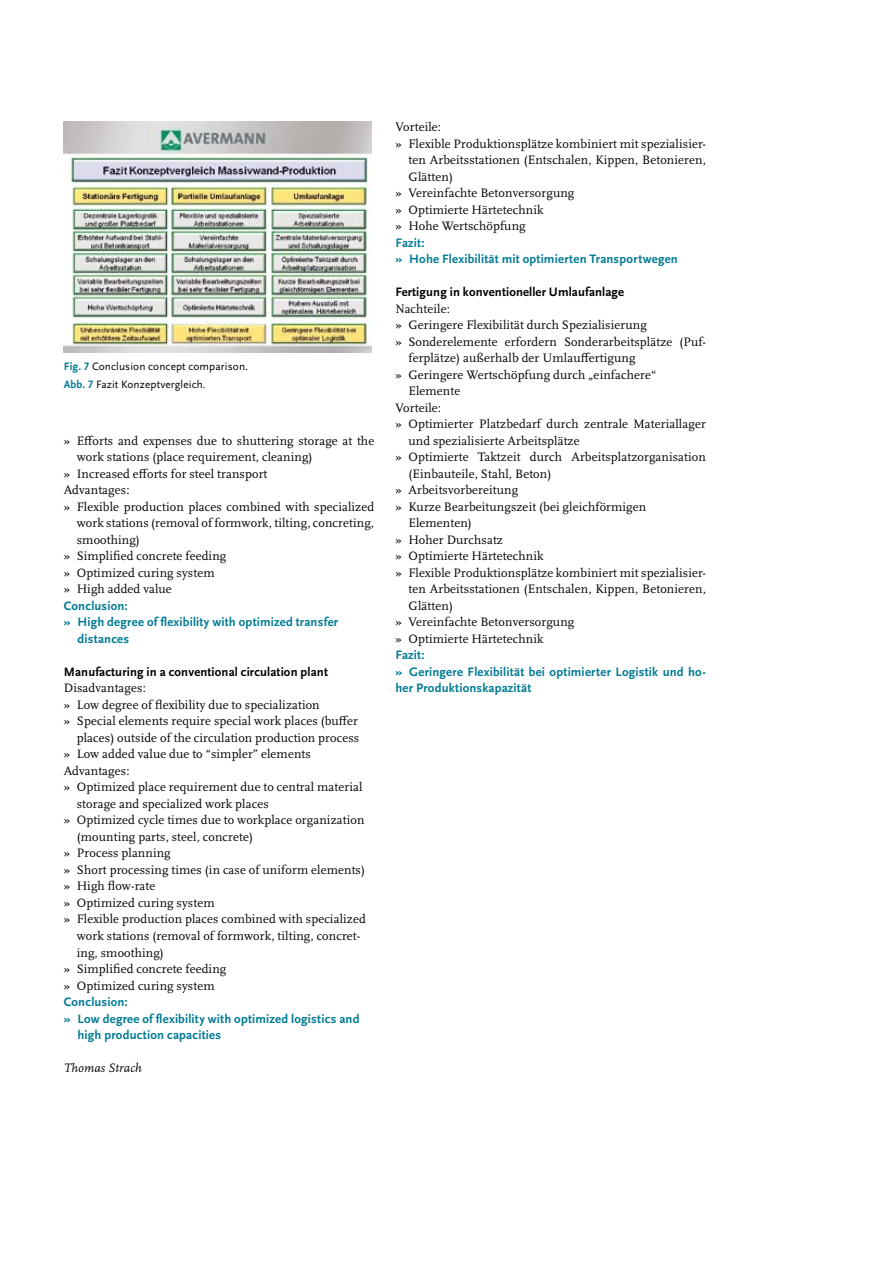
<style>
.page{position:relative;width:893px;height:1263px;background:#fff}
.page>*{position:absolute;margin:0;border:0;box-sizing:border-box;transform-origin:0 0}
.t1{font:12.75px "Scala Pro";letter-spacing:.01em;color:#000}
.t2{font:700 12.75px/16.5px "Scala Sans Pro";letter-spacing:.015em;color:#007a94}
.t3{font:700 12.75px "Scala Sans Pro";letter-spacing:.01em;color:#000}
.t4{font:italic 12.75px "Scala Pro";letter-spacing:.01em;color:#000}
.t5{font:11.25px "Scala Sans Pro";letter-spacing:.01em;color:#000}
.s1{font-weight:700;color:#007a94}
</style>
<div class="page">
<img style="left:64px;top:122px;width:307px;height:230px">
<p class="t5" style="left:64px;top:360px;width:186px"><span class="s1">Fig. 7</span> Conclusion concept comparison.</p>
<p class="t5" style="left:64px;top:378px;width:143px"><span class="s1">Abb. 7</span> Fazit Konzeptvergleich.</p>
<p class="t1" style="left:64px;top:433px;width:312px">» Efforts and expenses due to shuttering storage at the</p>
<p class="t1" style="left:77px;top:450px;width:237px">work stations (place requirement, cleaning)</p>
<p class="t1" style="left:64px;top:466px;width:205px">» Increased efforts for steel transport</p>
<p class="t1" style="left:64px;top:483px;width:67px">Advantages:</p>
<p class="t1" style="left:64px;top:499px;width:312px">» Flexible production places combined with specialized</p>
<p class="t1" style="left:77px;top:516px;width:299px">work stations (removal of formwork, tilting, concreting,</p>
<p class="t1" style="left:77px;top:532px;width:65px">smoothing)</p>
<p class="t1" style="left:64px;top:549px;width:164px">» Simplified concrete feeding</p>
<p class="t1" style="left:64px;top:565px;width:152px">» Optimized curing system</p>
<p class="t1" style="left:64px;top:582px;width:110px">» High added value</p>
<p class="t2" style="left:64px;top:597px;width:66px">Conclusion:</p>
<p class="t2" style="left:64px;top:614px;width:276px">» High degree of flexibility with optimized transfer</p>
<p class="t2" style="left:78px;top:630px;width:53px">distances</p>
<p class="t3" style="left:64px;top:664px;width:266px">Manufacturing in a conventional circulation plant</p>
<p class="t1" style="left:64px;top:681px;width:84px">Disadvantages:</p>
<p class="t1" style="left:64px;top:697px;width:257px">» Low degree of flexibility due to specialization</p>
<p class="t1" style="left:64px;top:714px;width:296px">» Special elements require special work places (buffer</p>
<p class="t1" style="left:77px;top:730px;width:284px">places) outside of the circulation production process</p>
<p class="t1" style="left:64px;top:747px;width:249px">» Low added value due to “simpler” elements</p>
<p class="t1" style="left:64px;top:763px;width:67px">Advantages:</p>
<p class="t1" style="left:64px;top:780px;width:300px">» Optimized place requirement due to central material</p>
<p class="t1" style="left:77px;top:796px;width:193px">storage and specialized work places</p>
<p class="t1" style="left:64px;top:813px;width:302px">» Optimized cycle times due to workplace organization</p>
<p class="t1" style="left:77px;top:829px;width:178px">(mounting parts, steel, concrete)</p>
<p class="t1" style="left:64px;top:846px;width:108px">» Process planning</p>
<p class="t1" style="left:64px;top:862px;width:303px">» Short processing times (in case of uniform elements)</p>
<p class="t1" style="left:64px;top:879px;width:93px">» High flow-rate</p>
<p class="t1" style="left:64px;top:895px;width:152px">» Optimized curing system</p>
<p class="t1" style="left:64px;top:912px;width:304px">» Flexible production places combined with specialized</p>
<p class="t1" style="left:77px;top:928px;width:285px">work stations (removal of formwork, tilting, concret-</p>
<p class="t1" style="left:77px;top:945px;width:89px">ing, smoothing)</p>
<p class="t1" style="left:64px;top:961px;width:164px">» Simplified concrete feeding</p>
<p class="t1" style="left:64px;top:978px;width:152px">» Optimized curing system</p>
<p class="t2" style="left:64px;top:994px;width:66px">Conclusion:</p>
<p class="t2" style="left:64px;top:1010px;width:297px">» Low degree of flexibility with optimized logistics and</p>
<p class="t2" style="left:78px;top:1027px;width:145px">high production capacities</p>
<p class="t4" style="left:64px;top:1060px;width:80px">Thomas Strach</p>
<p class="t1" style="left:395px;top:120px;width:47px">Vorteile:</p>
<p class="t1" style="left:395px;top:136px;width:312px">» Flexible Produktionsplätze kombiniert mit spezialisier-</p>
<p class="t1" style="left:408px;top:153px;width:299px">ten Arbeitsstationen (Entschalen, Kippen, Betonieren,</p>
<p class="t1" style="left:408px;top:169px;width:46px">Glätten)</p>
<p class="t1" style="left:395px;top:186px;width:180px">» Vereinfachte Betonversorgung</p>
<p class="t1" style="left:395px;top:202px;width:150px">» Optimierte Härtetechnik</p>
<p class="t1" style="left:395px;top:219px;width:132px">» Hohe Wertschöpfung</p>
<p class="t2" style="left:395px;top:234px;width:284px">Fazit:<br>» Hohe Flexibilität mit optimierten Transportwegen</p>
<p class="t3" style="left:395px;top:285px;width:230px">Fertigung in konventioneller Umlaufanlage</p>
<p class="t1" style="left:395px;top:301px;width:56px">Nachteile:</p>
<p class="t1" style="left:395px;top:318px;width:253px">» Geringere Flexibilität durch Spezialisierung</p>
<p class="t1" style="left:395px;top:334px;width:312px">» Sonderelemente erfordern Sonderarbeitsplätze (Puf-</p>
<p class="t1" style="left:408px;top:351px;width:229px">ferplätze) außerhalb der Umlauffertigung</p>
<p class="t1" style="left:395px;top:367px;width:262px">» Geringere Wertschöpfung durch „einfachere“</p>
<p class="t1" style="left:408px;top:384px;width:53px">Elemente</p>
<p class="t1" style="left:395px;top:400px;width:47px">Vorteile:</p>
<p class="t1" style="left:395px;top:417px;width:312px">» Optimierter Platzbedarf durch zentrale Materiallager</p>
<p class="t1" style="left:408px;top:433px;width:173px">und spezialisierte Arbeitsplätze</p>
<p class="t1" style="left:395px;top:450px;width:312px">» Optimierte Taktzeit durch Arbeitsplatzorganisation</p>
<p class="t1" style="left:408px;top:466px;width:144px">(Einbauteile, Stahl, Beton)</p>
<p class="t1" style="left:395px;top:483px;width:124px">» Arbeitsvorbereitung</p>
<p class="t1" style="left:395px;top:499px;width:252px">» Kurze Bearbeitungszeit (bei gleichförmigen</p>
<p class="t1" style="left:408px;top:516px;width:65px">Elementen)</p>
<p class="t1" style="left:395px;top:532px;width:109px">» Hoher Durchsatz</p>
<p class="t1" style="left:395px;top:549px;width:150px">» Optimierte Härtetechnik</p>
<p class="t1" style="left:395px;top:565px;width:312px">» Flexible Produktionsplätze kombiniert mit spezialisier-</p>
<p class="t1" style="left:408px;top:582px;width:299px">ten Arbeitsstationen (Entschalen, Kippen, Betonieren,</p>
<p class="t1" style="left:408px;top:598px;width:46px">Glätten)</p>
<p class="t1" style="left:395px;top:615px;width:180px">» Vereinfachte Betonversorgung</p>
<p class="t1" style="left:395px;top:631px;width:150px">» Optimierte Härtetechnik</p>
<p class="t2" style="left:395px;top:647px;width:312px">Fazit:<br>» Geringere Flexibilität bei optimierter Logistik und ho&shy;her Produktionskapazität</p>
</div>
